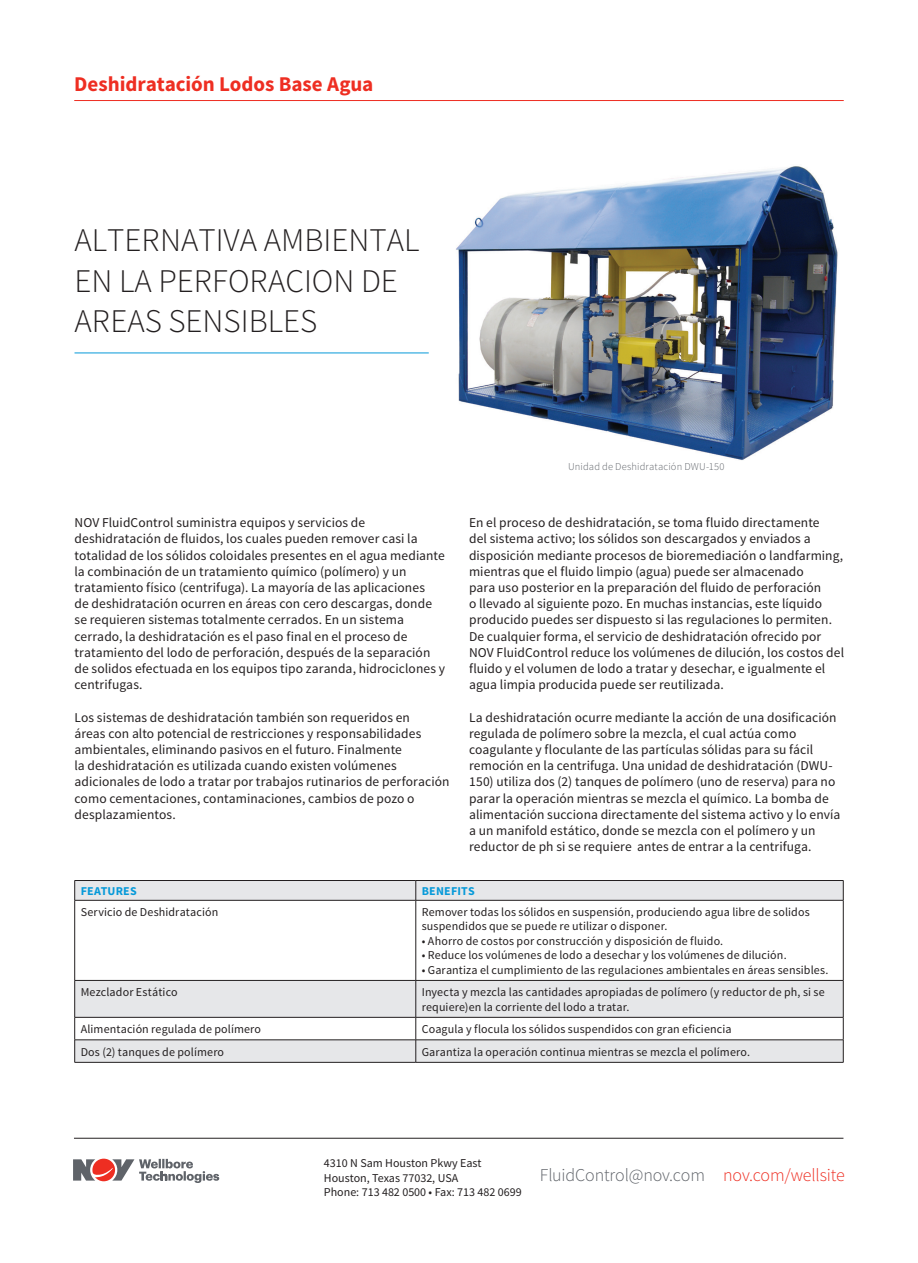
<style>
.page{position:relative;width:918px;height:1263px;background:#fff}
.page>*{position:absolute;margin:0;border:0;box-sizing:border-box;transform-origin:0 0}
.t1{font:300 33px/40.5px "Source Sans Pro";color:#231f20}
.t2{font:700 21px "Source Sans Pro";letter-spacing:-.005em;color:#ee2e22}
.t3{font:300 18px "Source Sans Pro";letter-spacing:-.01em;color:#5f6369}
.t4{font:13.5px/16.2px "Source Sans Pro";letter-spacing:.005em;color:#231f20}
.t5{font:12px/14.4px "Source Sans Pro";letter-spacing:.01em;color:#231f20}
.t6{font:700 12px "Source Sans Pro";letter-spacing:.015em;color:#069ad9}
.Caption_Text__Source{font:300 10.5px "Source Sans Pro";letter-spacing:.015em;color:#5f6369}
.s1{color:#ee2e22}
</style>
<div class="page">
<svg style="left:75px;top:881px;width:768px;height:181px"></svg>
<hr style="left:75px;top:880px;width:341px;height:1px;background:#231f20">
<svg style="left:74px;top:881px;width:1px;height:19px"></svg>
<hr style="left:416px;top:880px;width:427px;height:1px;background:#231f20">
<svg style="left:416px;top:881px;width:1px;height:19px"></svg>
<svg style="left:843px;top:881px;width:1px;height:19px"></svg>
<hr style="left:75px;top:900px;width:341px;height:1px;background:#231f20">
<hr style="left:74px;top:900px;width:1px;height:80px;background:#231f20">
<hr style="left:416px;top:900px;width:427px;height:1px;background:#231f20">
<hr style="left:416px;top:900px;width:1px;height:80px;background:#231f20">
<hr style="left:843px;top:900px;width:1px;height:80px;background:#231f20">
<hr style="left:75px;top:980px;width:341px;height:1px;background:#231f20">
<hr style="left:74px;top:980px;width:1px;height:37px;background:#231f20">
<hr style="left:416px;top:980px;width:427px;height:1px;background:#231f20">
<hr style="left:416px;top:980px;width:1px;height:37px;background:#231f20">
<hr style="left:843px;top:980px;width:1px;height:37px;background:#231f20">
<hr style="left:75px;top:1017px;width:341px;height:1px;background:#231f20">
<hr style="left:416px;top:1017px;width:427px;height:1px;background:#231f20">
<hr style="left:75px;top:1039px;width:341px;height:1px;background:#231f20">
<svg style="left:74px;top:1017px;width:1px;height:45px"></svg>
<hr style="left:416px;top:1039px;width:427px;height:1px;background:#231f20">
<svg style="left:416px;top:1017px;width:1px;height:45px"></svg>
<svg style="left:843px;top:1017px;width:1px;height:45px"></svg>
<hr style="left:75px;top:1062px;width:341px;height:1px;background:#231f20">
<hr style="left:416px;top:1062px;width:427px;height:1px;background:#231f20">
<img style="left:456px;top:166px;width:382px;height:294px">
<hr style="left:74px;top:1138px;width:769px;height:1px;background:#231f20">
<svg style="left:73px;top:1158px;width:146px;height:24px"></svg>
<hr style="left:75px;top:352px;width:354px;height:1px;background:#069ad9">
<hr style="left:74px;top:100px;width:770px;height:1px;background:#ee2e22">
<h2 class="t2" style="left:74px;top:71px;width:301px">Deshidratación Lodos Base Agua</h2>
<p class="t1" style="left:75px;top:220px;width:346px">ALTERNATIVA AMBIENTAL<br>EN LA PERFORACION DE<br>AREAS SENSIBLES</p>
<p class="t4" style="left:75px;top:515px;width:372px">NOV FluidControl suministra equipos y servicios de deshidratación de fluidos, los cuales pueden remover casi la totalidad de los sólidos coloidales presentes en el agua mediante la combinación de un tratamiento químico (polímero) y un tratamiento físico (centrifuga). La mayoría de las aplicaciones<br>de deshidratación ocurren en áreas con cero descargas, donde se requieren sistemas totalmente cerrados. En un sistema cerrado, la deshidratación es el paso final en el proceso de tratamiento del lodo de perforación, después de la separación de solidos efectuada en los equipos tipo zaranda, hidrociclones y centrifugas.</p>
<p class="t4" style="left:75px;top:709px;width:377px">Los sistemas de deshidratación también son requeridos en<br>áreas con alto potencial de restricciones y responsabilidades ambientales, eliminando pasivos en el futuro. Finalmente<br>la deshidratación es utilizada cuando existen volúmenes adicionales de lodo a tratar por trabajos rutinarios de perforación como cementaciones, contaminaciones, cambios de pozo o desplazamientos.</p>
<p class="Caption_Text__Source" style="left:568px;top:460px;width:158px">Unidad de Deshidratación DWU-150</p>
<p class="t4" style="left:469px;top:515px;width:377px">En el proceso de deshidratación, se toma fluido directamente<br>del sistema activo; los sólidos son descargados y enviados a disposición mediante procesos de bioremediación o landfarming, mientras que el fluido limpio (agua) puede ser almacenado<br>para uso posterior en la preparación del fluido de perforación<br>o llevado al siguiente pozo. En muchas instancias, este líquido producido puedes ser dispuesto si las regulaciones lo permiten.<br>De cualquier forma, el servicio de deshidratación ofrecido por NOV FluidControl reduce los volúmenes de dilución, los costos del fluido y el volumen de lodo a tratar y desechar, e igualmente el agua limpia producida puede ser reutilizada.</p>
<p class="t4" style="left:469px;top:709px;width:373px">La deshidratación ocurre mediante la acción de una dosificación regulada de polímero sobre la mezcla, el cual actúa como coagulante y floculante de las partículas sólidas para su fácil remoción en la centrifuga. Una unidad de deshidratación (DWU-150) utiliza dos (2) tanques de polímero (uno de reserva) para no parar la operación mientras se mezcla el químico. La bomba de alimentación succiona directamente del sistema activo y lo envía a un manifold estático, donde se mezcla con el polímero y un reductor de ph si se requiere antes de entrar a la centrifuga.</p>
<p class="t6" style="left:81px;top:883px;width:58px">FEATURES</p>
<p class="t6" style="left:422px;top:883px;width:54px">BENEFITS</p>
<p class="t5" style="left:81px;top:905px;width:139px">Servicio de Deshidratación</p>
<p class="t5" style="left:422px;top:905px;width:389px">Remover todas los sólidos en suspensión, produciendo agua libre de solidos suspendidos que se puede re utilizar o disponer.</p>
<p class="t5" style="left:422px;top:934px;width:303px">• Ahorro de costos por construcción y disposición de fluido.</p>
<p class="t5" style="left:422px;top:948px;width:366px">• Reduce los volúmenes de lodo a desechar y los volúmenes de dilución.</p>
<p class="t5" style="left:422px;top:963px;width:408px">• Garantiza el cumplimiento de las regulaciones ambientales en áreas sensibles.</p>
<p class="t5" style="left:81px;top:985px;width:98px">Mezclador Estático</p>
<p class="t5" style="left:422px;top:985px;width:404px">Inyecta y mezcla las cantidades apropiadas de polímero (y reductor de ph, si se requiere)en la corriente del lodo a tratar.</p>
<p class="t5" style="left:81px;top:1022px;width:182px">Alimentación regulada de polímero</p>
<p class="t5" style="left:422px;top:1022px;width:311px">Coagula y flocula los sólidos suspendidos con gran eficiencia</p>
<p class="t5" style="left:81px;top:1044px;width:145px">Dos (2) tanques de polímero</p>
<p class="t5" style="left:422px;top:1044px;width:330px">Garantiza la operación continua mientras se mezcla el polímero.</p>
<p class="t5" style="left:324px;top:1156px;width:199px">4310 N Sam Houston Pkwy East<br>Houston, Texas 77032, USA<br>Phone: 713 482 0500 • Fax: 713 482 0699</p>
<h3 class="t3" style="left:540px;top:1164px;width:306px">FluidControl@nov.com <span class="s1">nov.com/wellsite</span></h3>
</div>
